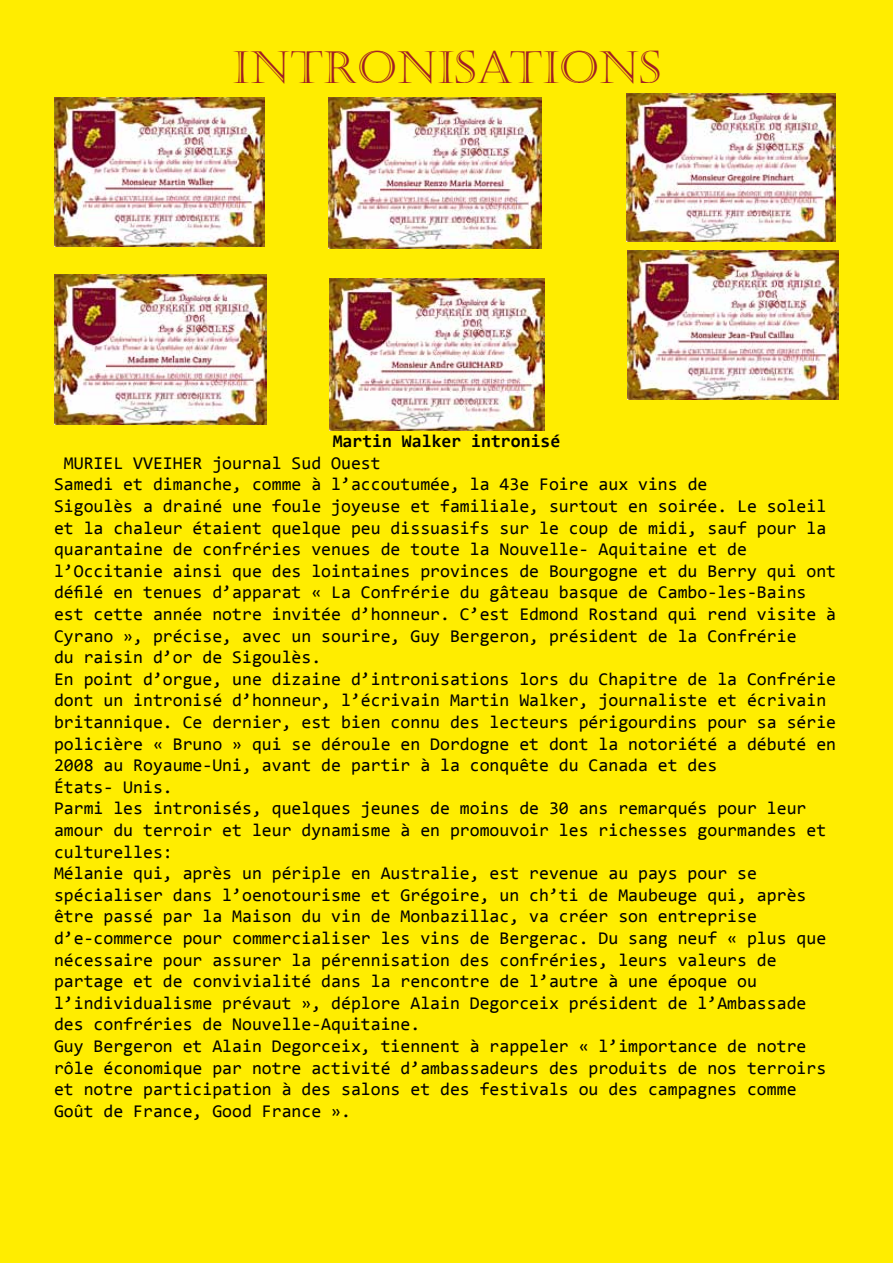
<style>
.page{position:relative;width:893px;height:1263px;background:#ffed00}
.page>*{position:absolute;margin:0;border:0;box-sizing:border-box;transform-origin:0 0}
.t1{font:45px "Castellar";color:#a11e23}
.t2{font:18px/21.6px "Consolas";color:#000}
.t3{font:700 18px "Consolas";color:#000}
</style>
<div class="page">
<img style="left:54px;top:98px;width:210px;height:149px">
<img style="left:329px;top:98px;width:212px;height:150px">
<img style="left:626px;top:94px;width:210px;height:148px">
<img style="left:54px;top:274px;width:212px;height:150px">
<img style="left:628px;top:251px;width:210px;height:149px">
<img style="left:329px;top:279px;width:216px;height:152px">
<h1 class="t1" style="left:232px;top:42px;width:430px">INTRONISATIONS</h1>
<p class="t3" style="left:333px;top:430px;width:229px">Martin Walker intronisé</p>
<p class="t2" style="left:54px;top:451px;width:784px;text-indent:10px">MURIEL VVEIHER journal Sud Ouest<br>Samedi et dimanche, comme à l’accoutumée, la 43e Foire aux vins de<br>Sigoulès a drainé une foule joyeuse et familiale, surtout en soirée. Le soleil et la chaleur étaient quelque peu dissuasifs sur le coup de midi, sauf pour la quarantaine de confréries venues de toute la Nouvelle- Aquitaine et de l’Occitanie ainsi que des lointaines provinces de Bourgogne et du Berry qui ont défilé en tenues d’apparat « La Confrérie du gâteau basque de Cambo-les-Bains est cette année notre invitée d’honneur. C’est Edmond Rostand qui rend visite à Cyrano », précise, avec un sourire, Guy Bergeron, président de la Confrérie<br>du raisin d’or de Sigoulès.<br>En point d’orgue, une dizaine d’intronisations lors du Chapitre de la Confrérie dont un intronisé d’honneur, l’écrivain Martin Walker, journaliste et écrivain britannique. Ce dernier, est bien connu des lecteurs périgourdins pour sa série policière « Bruno » qui se déroule en Dordogne et dont la notoriété a débuté en 2008 au Royaume-Uni, avant de partir à la conquête du Canada et des<br>États- Unis.<br>Parmi les intronisés, quelques jeunes de moins de 30 ans remarqués pour leur amour du terroir et leur dynamisme à en promouvoir les richesses gourmandes et culturelles:<br>Mélanie qui, après un périple en Australie, est revenue au pays pour se spécialiser dans l’oenotourisme et Grégoire, un ch’ti de Maubeuge qui, après être passé par la Maison du vin de Monbazillac, va créer son entreprise d’e-commerce pour commercialiser les vins de Bergerac. Du sang neuf « plus que nécessaire pour assurer la pérennisation des confréries, leurs valeurs de partage et de convivialité dans la rencontre de l’autre à une époque ou l’individualisme prévaut », déplore Alain Degorceix président de l’Ambassade des confréries de Nouvelle-Aquitaine.<br>Guy Bergeron et Alain Degorceix, tiennent à rappeler « l’importance de notre rôle économique par notre activité d’ambassadeurs des produits de nos terroirs et notre participation à des salons et des festivals ou des campagnes comme Goût de France, Good France ».</p>
</div>
